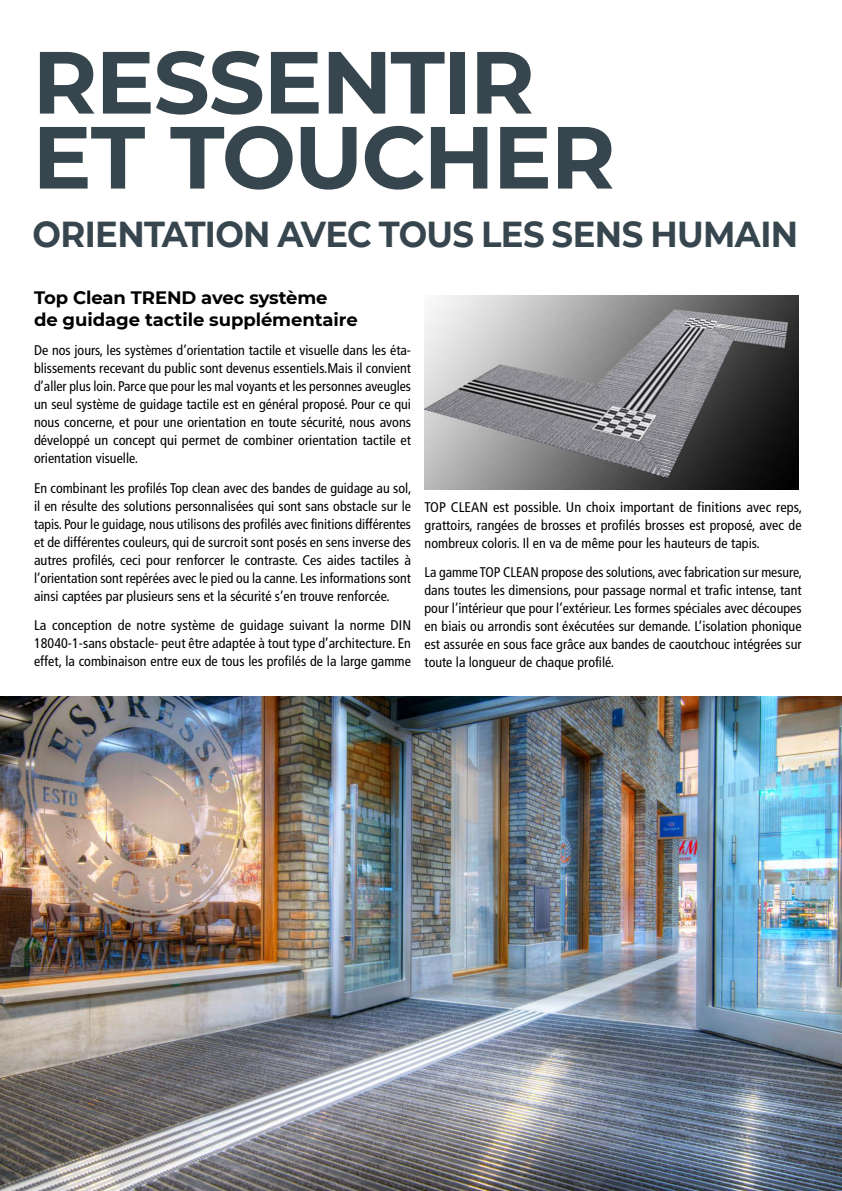
<style>
.page{position:relative;width:842px;height:1191px;background:#fff}
.page>*{position:absolute;margin:0;border:0;box-sizing:border-box;transform-origin:0 0}
.t1{font:700 88px/75px "Montserrat";letter-spacing:-.02em;color:#37464e}
.t2{font:700 36px "Montserrat";letter-spacing:-.02em;color:#37464e;scale:.94 1}
.t3{font:700 18px/22px "Montserrat";letter-spacing:-.005em;color:#000}
.t4{font:condensed 14px/18px "Frutiger LT Std";color:#000;text-align:justify}
</style>
<div class="page">
<img style="left:424px;top:296px;width:374px;height:194px">
<img style="left:0;top:696px;width:842px;height:495px">
<h1 class="t1" style="left:33px;top:40px;width:584px">RESSENTIR<br>ET TOUCHER</h1>
<h2 class="t2" style="left:33px;top:209px;width:816px">ORIENTATION AVEC TOUS LES SENS HUMAIN</h2>
<p class="t3" style="left:34px;top:285px;width:325px">Top Clean TREND avec système<br>de guidage tactile supplémentaire</p>
<p class="t4" style="left:34px;top:341px;width:379px">De nos jours, les systèmes d’orientation tactile et visuelle dans les éta&shy;blissements recevant du public sont devenus essentiels.Mais il convient d’aller plus loin. Parce que pour les mal voyants et les personnes aveugles un seul système de guidage tactile est en général proposé. Pour ce qui nous concerne, et pour une orientation en toute sécurité, nous avons développé un concept qui permet de combiner orientation tactile et orientation visuelle.</p>
<p class="t4" style="left:34px;top:479px;width:379px">En combinant les profilés Top clean avec des bandes de guidage au sol, il en résulte des solutions personnalisées qui sont sans obstacle sur le tapis. Pour le guidage, nous utilisons des profilés avec finitions différentes et de différentes couleurs, qui de surcroit sont posés en sens inverse des autres profilés, ceci pour renforcer le contraste. Ces aides tactiles à l’orientation sont repérées avec le pied ou la canne. Les informations sont ainsi captées par plusieurs sens et la sécurité s’en trouve renforcée.</p>
<p class="t4" style="left:34px;top:616px;width:379px">La conception de notre système de guidage suivant la norme DIN 18040-1-sans obstacle- peut être adaptée à tout type d’architecture. En effet, la combinaison entre eux de tous les profilés de la large gamme</p>
<p class="t4" style="left:424px;top:498px;width:379px">TOP CLEAN est possible. Un choix important de finitions avec reps, grattoirs, rangées de brosses et profilés brosses est proposé, avec de nombreux coloris. Il en va de même pour les hauteurs de tapis.</p>
<p class="t4" style="left:424px;top:563px;width:379px">La gamme TOP CLEAN propose des solutions, avec fabrication sur mesure, dans toutes les dimensions, pour passage normal et trafic intense, tant pour l’intérieur que pour l’extérieur. Les formes spéciales avec découpes en biais ou arrondis sont éxécutées sur demande. L’isolation phonique est assurée en sous face grâce aux bandes de caoutchouc intégrées sur toute la longueur de chaque profilé.</p>
</div>
